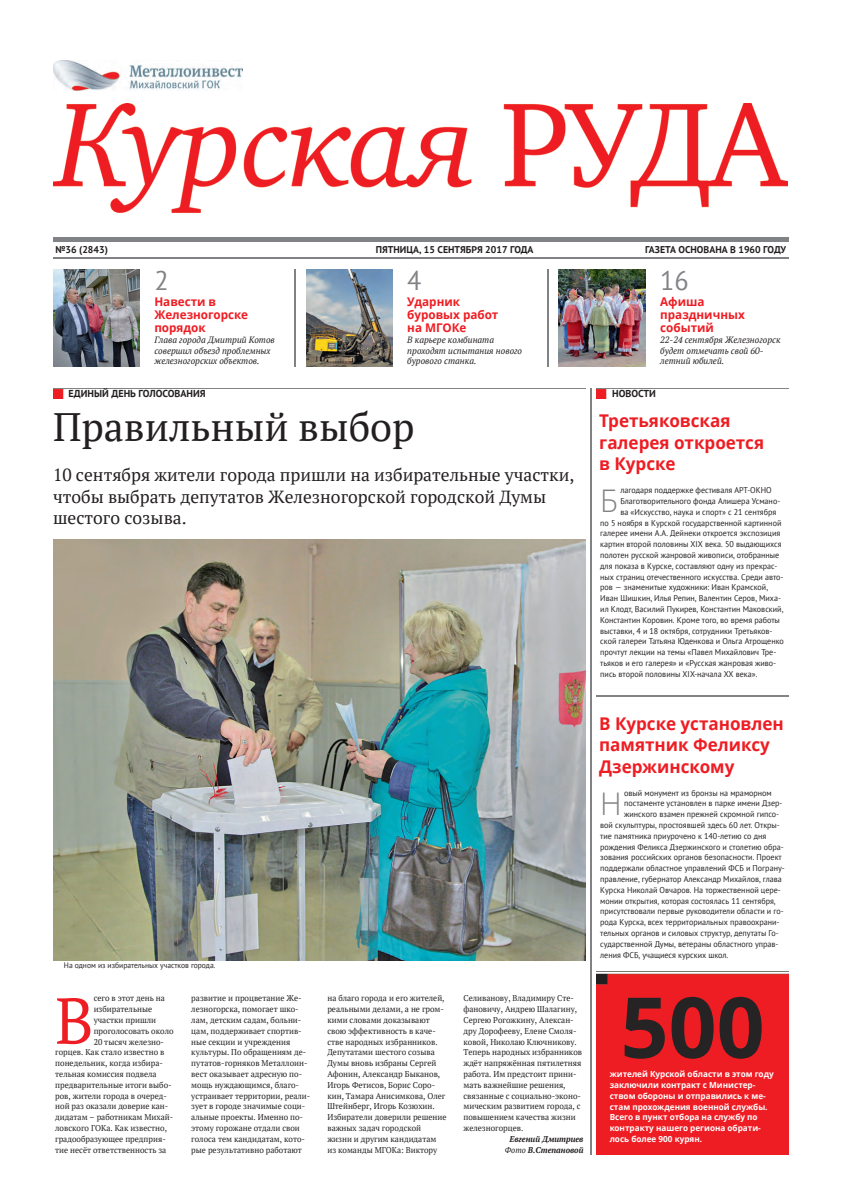
<style>
.page{position:relative;width:842px;height:1191px;background:#fff}
.page>*{position:absolute;margin:0;border:0;box-sizing:border-box;transform-origin:0 0}
.t1{font:700 84.2px "Open Sans";color:#262324}
.t2{font:64.8px "PT Serif";color:#ee1d23;scale:.96 1}
.t3{font:39.6px "PT Serif";color:#231f20}
.t4{font:31.2px "Open Sans";color:#808285;scale:.96 1}
.t5{font:26.9px "PT Sans";color:#808285}
.t6{font:17.5px/21.6px "PT Serif";color:#231f20}
.t7{font:700 17.5px/21.6px "Open Sans";color:#ee1d23}
.t8{font:700 12px/13.2px "Open Sans";color:#ee1d23}
.t9{font:700 10.1px "PT Sans";color:#231f20}
.t10{font:700 9.8px "PT Sans";color:#231f20}
.t11{font:italic 9.1px/10.8px "PT Serif";color:#231f20}
.t12{font:8.4px "PT Sans";color:#231f20;scale:.96 1}
.t13{font:8.4px/10.8px "PT Serif";color:#231f20;scale:.96 1}
.t14{font:700 8.4px/10.8px "Open Sans";color:#fff}
.t15{font:italic 700 8.4px/10.8px "PT Serif";color:#231f20;text-align:center;scale:.96 1}
.t16{font:7.9px "PT Sans";color:#231f20;scale:.96 1}
.s1{font-weight:400}
</style>
<div class="page">
<hr style="left:53px;top:257px;width:736px;height:1px;background:#bfbfbf">
<img style="left:53px;top:60px;width:190px;height:30px">
<img style="left:53px;top:104px;width:734px;height:109px">
<div style="left:53px;top:237px;width:735px;height:5px;background:#808285"></div>
<hr style="left:294px;top:269px;width:1px;height:97px;background:#bfbfbf">
<img style="left:53px;top:269px;width:86px;height:97px">
<hr style="left:547px;top:269px;width:1px;height:97px;background:#bfbfbf">
<img style="left:306px;top:269px;width:86px;height:97px">
<img style="left:559px;top:269px;width:86px;height:97px">
<img style="left:53px;top:388px;width:533px;height:11px">
<img style="left:53px;top:539px;width:533px;height:421px">
<hr style="left:590px;top:388px;width:1px;height:767px;background:#bfbfbf">
<hr style="left:597px;top:695px;width:192px;height:1px;background:#bfbfbf">
<img style="left:597px;top:388px;width:192px;height:11px">
<div style="left:597px;top:971px;width:192px;height:184px;background:#ee1d23"></div>
<p class="t10" style="left:55px;top:245px;width:54px">№36 (2843)</p>
<p class="t10" style="left:376px;top:245px;width:159px">ПЯТНИЦА, 15 СЕНТЯБРЯ 2017 ГОДА</p>
<p class="t10" style="left:645px;top:245px;width:142px">ГАЗЕТА ОСНОВАНА В 1960 ГОДУ</p>
<h3 class="t5" style="left:154px;top:266px;width:16px">2</h3>
<h3 class="t8" style="left:154px;top:294px;width:95px">Навести в<br>Железногорске порядок</h3>
<p class="t11" style="left:154px;top:334px;width:122px">Глава города Дмитрий Котов совершил объезд проблемных железногорских объектов.</p>
<h3 class="t5" style="left:660px;top:266px;width:30px">16</h3>
<h3 class="t8" style="left:660px;top:294px;width:86px">Афиша праздничных событий</h3>
<p class="t11" style="left:660px;top:334px;width:122px">22-24 сентября Железногорск будет отмечать свой 60- летний юбилей.</p>
<h3 class="t5" style="left:407px;top:266px;width:16px">4</h3>
<h3 class="t8" style="left:407px;top:294px;width:93px">Ударник буровых работ на МГОКе</h3>
<p class="t11" style="left:407px;top:334px;width:116px">В карьере комбината проходят испытания нового бурового станка.</p>
<p class="t9" style="left:69px;top:388px;width:139px">ЕДИНЫЙ ДЕНЬ ГОЛОСОВАНИЯ</p>
<h3 class="t3" style="left:53px;top:400px;width:363px">Правильный выбор</h3>
<h3 class="t6" style="left:53px;top:464px;width:523px">10 сентября жители города пришли на избирательные участки, чтобы выбрать депутатов Железногорской городской Думы шестого созыва.</h3>
<p class="t16" style="left:64px;top:961px;width:159px">На одном из избирательных участков города.</p>
<h2 class="t2" style="left:55px;top:978px;width:42px">В</h2>
<p class="t13" style="left:94px;top:993px;width:76px">сего в этот день на</p>
<p class="t13" style="left:191px;top:993px;width:126px">развитие и процветание Же&shy;лезногорска, помогает шко&shy;лам, детским садам, больни&shy;цам, поддерживает спортив&shy;ные секции и учреждения культуры. По обращениям де&shy;путатов-горняков Металлоин&shy;вест оказывает адресную по&shy;мощь нуждающимся, благо&shy;устраивает территории, реали&shy;зует в городе значимые соци&shy;альные проекты. Именно по&shy;этому горожане отдали свои голоса тем кандидатам, кото&shy;рые результативно работают</p>
<p class="t13" style="left:327px;top:993px;width:126px">на благо города и его жителей, реальными делами, а не гром&shy;кими словами доказывают свою эффективность в каче&shy;стве народных избранников.<br>Депутатами шестого созыва<br>Думы вновь избраны Сергей<br>Афонин, Александр Быканов,<br>Игорь Фетисов, Борис Соро&shy;кин, Тамара Анисимкова, Олег<br>Штейнберг, Игорь Козюхин.<br>Избиратели доверили решение важных задач городской жизни и другим кандидатам из команды МГОКа: Виктору</p>
<p class="t13" style="left:463px;top:993px;width:125px">Селиванову, Владимиру Сте&shy;фановичу, Андрею Шалагину,<br>Сергею Рогожкину, Алексан&shy;дру Дорофееву, Елене Смоля&shy;ковой, Николаю Ключникову.<br>Теперь народных избранников ждёт напряжённая пятилетняя работа. Им предстоит прини&shy;мать важнейшие решения, связанные с социально-эконо&shy;мическим развитием города, с повышением качества жизни железногорцев.</p>
<p class="t13" style="left:94px;top:1004px;width:62px">избирательные</p>
<p class="t13" style="left:94px;top:1014px;width:67px">участки пришли</p>
<p class="t13" style="left:94px;top:1025px;width:85px">проголосовать около</p>
<p class="t13" style="left:94px;top:1036px;width:75px">20 тысяч железно-</p>
<p class="t13" style="left:55px;top:1047px;width:115px">горцев. Как стало известно в</p>
<p class="t13" style="left:55px;top:1058px;width:114px">понедельник, когда избира-</p>
<p class="t13" style="left:55px;top:1068px;width:107px">тельная комиссия подвела</p>
<p class="t13" style="left:55px;top:1079px;width:123px">предварительные итоги выбо-</p>
<p class="t13" style="left:55px;top:1090px;width:118px">ров, жители города в очеред-</p>
<p class="t13" style="left:55px;top:1101px;width:119px">ной раз оказали доверие кан-</p>
<p class="t13" style="left:55px;top:1112px;width:124px">дидатам – работникам Михай-</p>
<p class="t13" style="left:55px;top:1122px;width:118px">ловского ГОКа. Как известно,</p>
<p class="t13" style="left:55px;top:1133px;width:117px">градообразующее предприя-</p>
<p class="t13" style="left:55px;top:1144px;width:117px">тие несёт ответственность за</p>
<p class="t15" style="left:505px;top:1133px;width:83px">Евгений Дмитриев<br><span class="s1">Фото</span> В.Степановой</p>
<p class="t9" style="left:612px;top:388px;width:45px">НОВОСТИ</p>
<h3 class="t7" style="left:599px;top:410px;width:166px">Третьяковская галерея откроется в Курске</h3>
<h3 class="t4" style="left:600px;top:479px;width:20px">Б</h3>
<p class="t12" style="left:620px;top:486px;width:159px">лагодаря поддержке фестиваля АРТ-ОКНО</p>
<p class="t12" style="left:620px;top:497px;width:168px">Благотворительного фонда Алишера Усмано-</p>
<p class="t12" style="left:620px;top:507px;width:164px">ва «Искусство, наука и спорт» с 21 сентября</p>
<p class="t12" style="left:600px;top:518px;width:190px">по 5 ноября в Курской государственной картинной</p>
<p class="t12" style="left:600px;top:529px;width:189px">галерее имени А.А. Дейнеки откроется экспозиция</p>
<p class="t12" style="left:600px;top:540px;width:190px">картин второй половины XIX века. 50 выдающихся</p>
<p class="t12" style="left:600px;top:551px;width:188px">полотен русской жанровой живописи, отобранные</p>
<p class="t12" style="left:600px;top:561px;width:186px">для показа в Курске, составляют одну из прекрас-</p>
<p class="t12" style="left:600px;top:572px;width:192px">ных страниц отечественного искусства. Среди авто-</p>
<p class="t12" style="left:600px;top:583px;width:176px">ров — знаменитые художники: Иван Крамской,</p>
<p class="t12" style="left:600px;top:594px;width:190px">Иван Шишкин, Илья Репин, Валентин Серов, Миха-</p>
<p class="t12" style="left:600px;top:605px;width:192px">ил Клодт, Василий Пукирев, Константин Маковский,</p>
<p class="t12" style="left:600px;top:615px;width:189px">Константин Коровин. Кроме того, во время работы</p>
<p class="t12" style="left:600px;top:626px;width:181px">выставки, 4 и 18 октября, сотрудники Третьяков-</p>
<p class="t12" style="left:600px;top:637px;width:193px">ской галереи Татьяна Юденкова и Ольга Атрощенко</p>
<p class="t12" style="left:600px;top:648px;width:185px">прочтут лекции на темы «Павел Михайлович Тре-</p>
<p class="t12" style="left:600px;top:659px;width:185px">тьяков и его галерея» и «Русская жанровая живо-</p>
<p class="t12" style="left:600px;top:669px;width:165px">пись второй половины XIX-начала ХХ века».</p>
<h3 class="t7" style="left:599px;top:712px;width:186px">В Курске установлен памятник Феликсу<br>Дзержинскому</h3>
<h3 class="t4" style="left:600px;top:781px;width:24px">Н</h3>
<p class="t12" style="left:624px;top:788px;width:155px">овый монумент из бронзы на мраморном</p>
<p class="t12" style="left:624px;top:799px;width:166px">постаменте установлен в парке имени Дзер-</p>
<p class="t12" style="left:624px;top:810px;width:163px">жинского взамен прежней скромной гипсо-</p>
<p class="t12" style="left:600px;top:821px;width:189px">вой скульптуры, простоявшей здесь 60 лет. Откры-</p>
<p class="t12" style="left:600px;top:831px;width:175px">тие памятника приурочено к 140-летию со дня</p>
<p class="t12" style="left:600px;top:842px;width:193px">рождения Феликса Дзержинского и столетию обра-</p>
<p class="t12" style="left:600px;top:853px;width:191px">зования российских органов безопасности. Проект</p>
<p class="t12" style="left:600px;top:864px;width:194px">поддержали областное управлений ФСБ и Пограну-</p>
<p class="t12" style="left:600px;top:875px;width:191px">правление, губернатор Александр Михайлов, глава</p>
<p class="t12" style="left:600px;top:885px;width:190px">Курска Николай Овчаров. На торжественной цере-</p>
<p class="t12" style="left:600px;top:896px;width:184px">монии открытия, которая состоялась 11 сентября,</p>
<p class="t12" style="left:600px;top:907px;width:193px">присутствовали первые руководители области и го-</p>
<p class="t12" style="left:600px;top:918px;width:188px">рода Курска, всех территориальных правоохрани-</p>
<p class="t12" style="left:600px;top:929px;width:187px">тельных органов и силовых структур, депутаты Го-</p>
<p class="t12" style="left:600px;top:939px;width:187px">сударственной Думы, ветераны областного управ-</p>
<p class="t12" style="left:600px;top:950px;width:135px">ления ФСБ, учащиеся курских школ.</p>
<h1 class="t1" style="left:621px;top:968px;width:146px">500</h1>
<p class="t14" style="left:610px;top:1079px;width:159px">заключили контракт с Министер&shy;ством обороны и отправились к ме&shy;стам прохождения военной службы.<br>Всего в пункт отбора на службу по контракту нашего региона обрати&shy;лось более 900 курян.</p>
<p class="t14" style="left:610px;top:1068px;width:166px">жителей Курской области в этом году</p>
</div>
